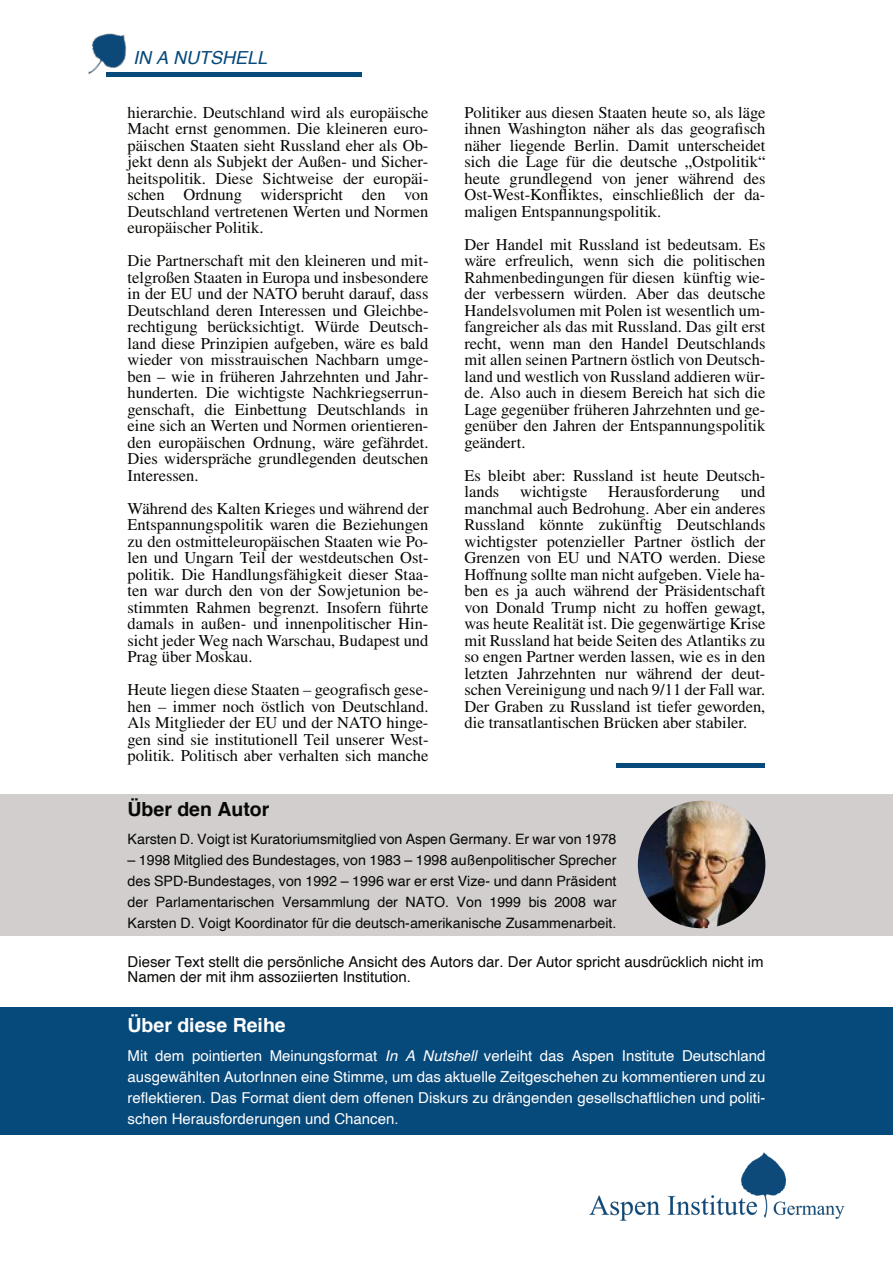
<style>
.page{position:relative;width:893px;height:1263px;background:#fff}
.page>*{position:absolute;margin:0;border:0;box-sizing:border-box;transform-origin:0 0}
.t1{font:700 19.5px "Helvetica";color:#fff}
.t2{font:700 19.5px "Helvetica";color:#070705}
.t3{font:italic 18px "Helvetica";color:#06497b}
.t4{font:16.5px/16.5px "STIX General";color:#080704;text-align:justify}
.t5{font:15px/21px "Helvetica";color:#fff;text-align:justify}
.t6{font:15px/15px "Helvetica";color:#0a0906}
.t7{font:14.25px/21px "Helvetica";color:#070705;text-align:justify}
.s1{color:#181516}
.s2{font-style:italic}
</style>
<div class="page">
<div style="left:106px;top:72px;width:255px;height:5px;background:#06497b"></div>
<img style="left:88px;top:33px;width:39px;height:41px">
<div style="left:0;top:1007px;width:893px;height:128px;background:#06497b"></div>
<img style="left:589px;top:1152px;width:256px;height:69px">
<div style="left:0;top:794px;width:893px;height:141px;background:#d1cecd"></div>
<img style="left:638px;top:801px;width:127px;height:127px;border-radius:50%">
<hr style="left:616px;top:763px;width:149px;height:4px;background:#06497b">
<p class="t3" style="left:133px;top:51px;width:136px">IN A NUTSHELL</p>
<p class="t4" style="left:128px;top:105px;width:302px">hierarchie. Deutschland wird als europäische Macht ernst genommen. Die kleineren euro‐ päischen Staaten sieht Russland eher als Ob‐ jekt denn als Subjekt der Außen- und Sicher‐ heitspolitik. Diese Sichtweise der europäi‐ schen Ordnung widerspricht den von Deutschland vertretenen Werten und Normen europäischer Politik.</p>
<p class="t4" style="left:128px;top:254px;width:302px">Die Partnerschaft mit den kleineren und mit‐ telgroßen Staaten in Europa und insbesondere in der EU und der NATO beruht darauf, dass Deutschland deren Interessen und Gleichbe‐ rechtigung berücksichtigt. Würde Deutsch‐ land diese Prinzipien aufgeben, wäre es bald wieder von misstrauischen Nachbarn umge‐ ben – wie in früheren Jahrzehnten und Jahr‐ hunderten. Die wichtigste Nachkriegserrun‐ genschaft, die Einbettung Deutschlands in eine sich an Werten und Normen orientieren‐ den europäischen Ordnung, wäre gefährdet.<br>Dies widerspräche grundlegenden deutschen Interessen.</p>
<p class="t4" style="left:128px;top:501px;width:302px">Während des Kalten Krieges und während der Entspannungspolitik waren die Beziehungen zu den ostmitteleuropäischen Staaten wie Po‐ len und Ungarn Teil der westdeutschen Ost‐ politik. Die Handlungsfähigkeit dieser Staa‐ ten war durch den von der Sowjetunion be‐ stimmten Rahmen begrenzt. Insofern führte damals in außen- und innenpolitischer Hin‐ sicht jeder Weg nach Warschau, Budapest und Prag über Moskau.</p>
<p class="t4" style="left:128px;top:683px;width:302px">Heute liegen diese Staaten <span class="s1">–</span> geografisch gese‐ hen <span class="s1">–</span> immer noch östlich von Deutschland.<br>Als Mitglieder der EU und der NATO hinge‐ gen sind sie institutionell Teil unserer West‐ politik. Politisch aber verhalten sich manche</p>
<p class="t4" style="left:464px;top:105px;width:302px">Politiker aus diesen Staaten heute so, als läge ihnen Washington näher als das geografisch näher liegende Berlin. Damit unterscheidet sich die Lage für die deutsche „Ostpolitik“ heute grundlegend von jener während des Ost-West-Konfliktes, einschließlich der da‐ maligen Entspannungspolitik.</p>
<p class="t4" style="left:464px;top:237px;width:302px">Der Handel mit Russland ist bedeutsam. Es wäre erfreulich, wenn sich die politischen Rahmenbedingungen für diesen künftig wie‐ der verbessern würden. Aber das deutsche Handelsvolumen mit Polen ist wesentlich um‐ fangreicher als das mit Russland. Das gilt erst recht, wenn man den Handel Deutschlands mit allen seinen Partnern östlich von Deutsch‐ land und westlich von Russland addieren wür‐ de. Also auch in diesem Bereich hat sich die Lage gegenüber früheren Jahrzehnten und ge‐ genüber den Jahren der Entspannungspolitik geändert.</p>
<p class="t4" style="left:464px;top:468px;width:302px">Es bleibt aber: Russland ist heute Deutsch‐ lands</p>
<p class="t4" style="left:464px;top:485px;width:302px;text-indent:276px">und manchmal auch Bedrohung. Aber ein anderes Russland könnte zukünftig Deutschlands wichtigster potenzieller Partner östlich der Grenzen von EU und NATO werden. Diese Hoffnung sollte man nicht aufgeben. Viele ha‐ ben es ja auch während der Präsidentschaft von Donald Trump nicht zu hoffen gewagt, was heute Realität ist. Die gegenwärtige Krise mit Russland hat beide Seiten des Atlantiks zu so engen Partner werden lassen, wie es in den letzten Jahrzehnten nur während der deut‐ schen Vereinigung und nach 9/11 der Fall war.<br>Der Graben zu Russland ist tiefer geworden, die transatlantischen Brücken aber stabiler.</p>
<p class="t4" style="left:520px;top:485px;width:69px">wichtigste</p>
<p class="t4" style="left:608px;top:485px;width:113px">Herausforderung</p>
<p class="t2" style="left:128px;top:801px;width:143px">Über den Autor</p>
<p class="t7" style="left:128px;top:830px;width:490px">Karsten D. Voigt ist Kuratoriumsmitglied von Aspen Germany. Er war von 1978</p>
<p class="t7" style="left:128px;top:851px;width:490px">– 1998 Mitglied des Bundestages, von 1983 – 1998 außenpolitischer Sprecher des SPD-Bundestages, von 1992 – 1996 war er erst Vize- und dann Präsident der Parlamentarischen Versammlung der NATO. Von 1999 bis 2008 war Karsten D. Voigt Koordinator für die deutsch-amerikanische Zusammenarbeit.</p>
<p class="t6" style="left:128px;top:955px;width:638px">Dieser Text stellt die persönliche Ansicht des Autors dar. Der Autor spricht ausdrücklich nicht im<br>Namen der mit ihm assoziierten Institution.</p>
<p class="t1" style="left:128px;top:1018px;width:160px">Über diese Reihe</p>
<p class="t5" style="left:128px;top:1046px;width:639px">Mit dem pointierten Meinungsformat <span class="s2">In A Nutshell</span> verleiht das Aspen Institute Deutschland ausgewählten AutorInnen eine Stimme, um das aktuelle Zeitgeschehen zu kommentieren und zu reflektieren. Das Format dient dem offenen Diskurs zu drängenden gesellschaftlichen und politi‐ schen Herausforderungen und Chancen.</p>
</div>
